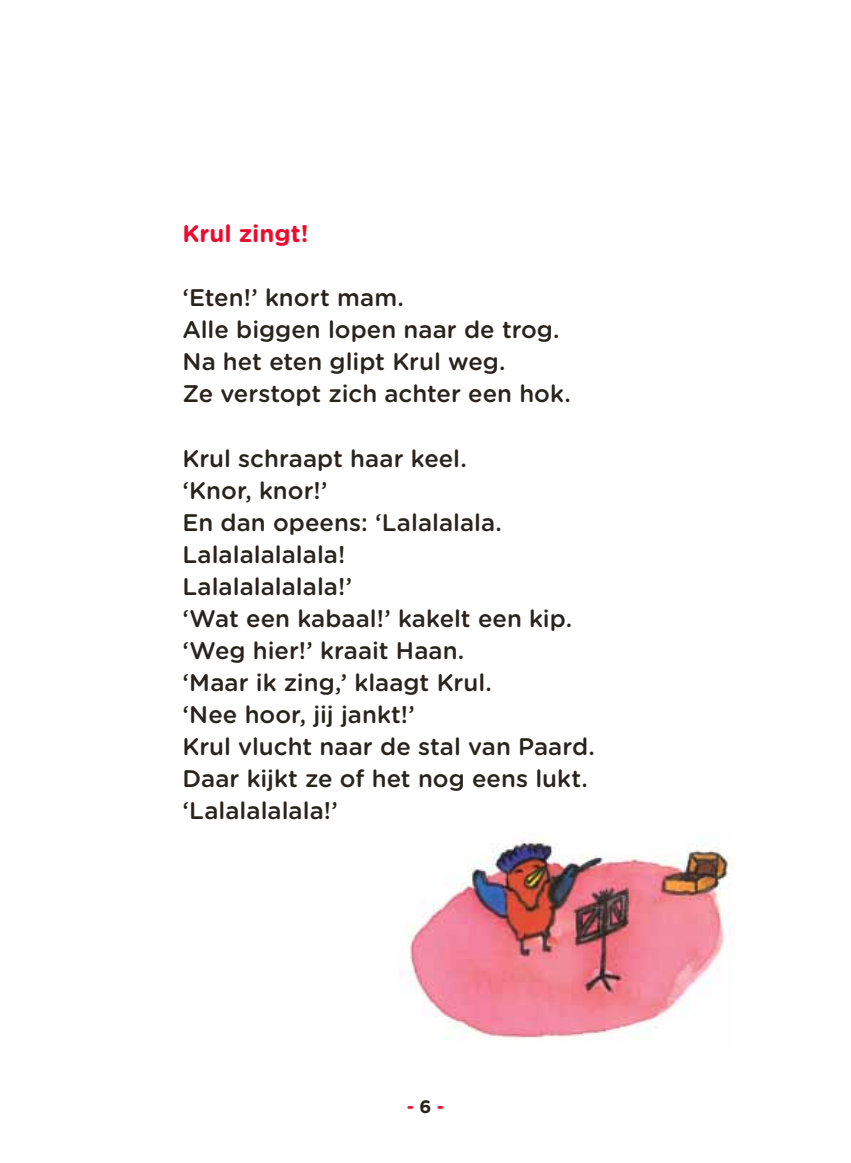
<style>
.page{position:relative;width:851px;height:1163px;background:#fff}
.page>*{position:absolute;margin:0;border:0;box-sizing:border-box;transform-origin:0 0}
.t1{font:500 24px/32px "Gotham Rounded";color:#28231d}
.t2{font:700 24px "Gotham Rounded";color:#ec0c2f}
.t3{font:700 18px "Gotham Rounded";color:#ec0c2f}
.s1{color:#28231d}
</style>
<div class="page">
<img style="left:407px;top:838px;width:327px;height:202px">
<p class="t2" style="left:182px;top:216px;width:127px">Krul zingt!</p>
<p class="t1" style="left:182px;top:281px;width:390px">‘Eten!’ knort mam.<br>Alle biggen lopen naar de trog.<br>Na het eten glipt Krul weg.<br>Ze verstopt zich achter een hok.</p>
<p class="t1" style="left:182px;top:441px;width:414px">Krul schraapt haar keel.<br>‘Knor, knor!’<br>En dan opeens: ‘Lalalalala.<br>Lalalalalalala!<br>Lalalalalalala!’<br>‘Wat een kabaal!’ kakelt een kip. ‘Weg hier!’ kraait Haan.<br>‘Maar ik zing,’ klaagt Krul.<br>‘Nee hoor, jij jankt!’<br>Krul vlucht naar de stal van Paard.<br>Daar kijkt ze of het nog eens lukt. ‘Lalalalalala!’</p>
<p class="t3" style="left:406px;top:1093px;width:39px">- <span class="s1">6</span> -</p>
</div>
